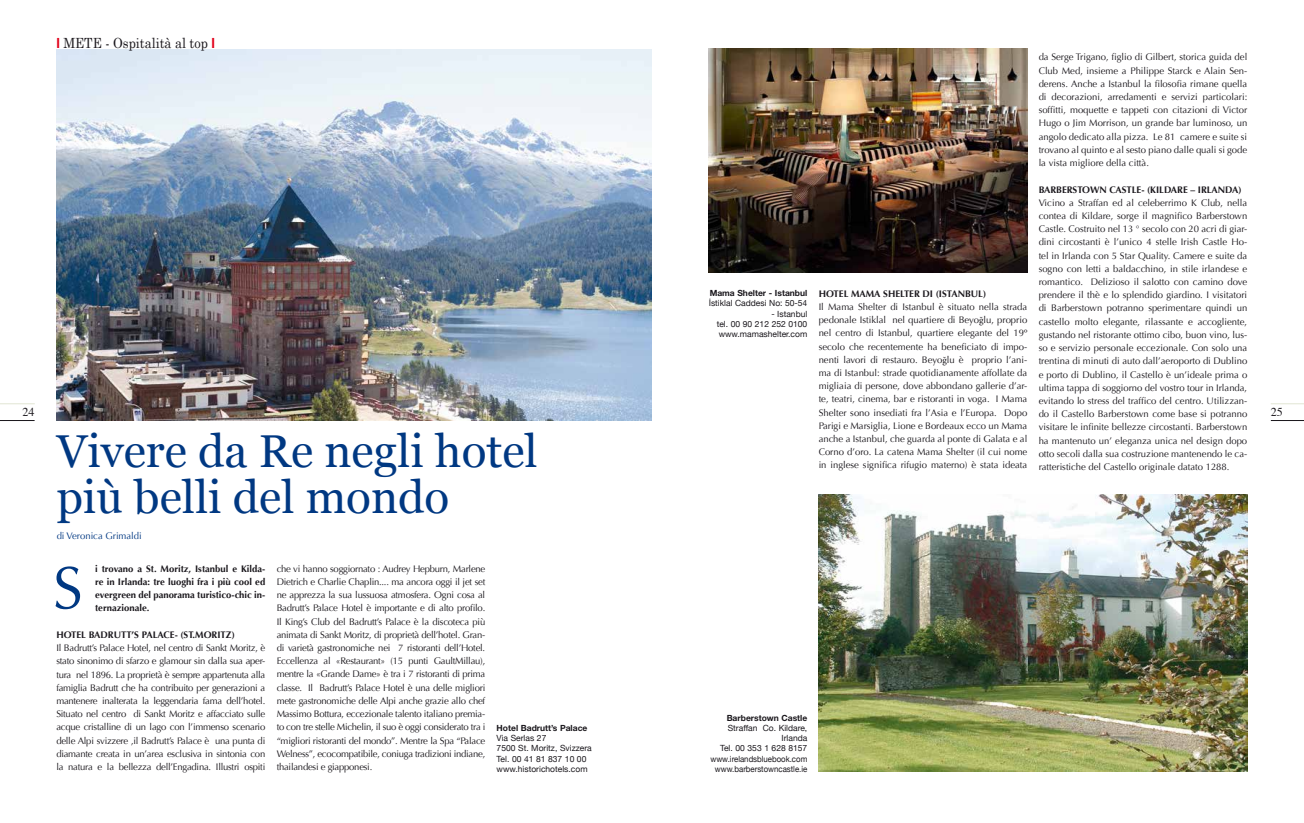
<style>
.page{position:relative;width:1304px;height:823px;background:#fff}
.page>*{position:absolute;margin:0;border:0;box-sizing:border-box;transform-origin:0 0}
.t1{font:60px "Optima";color:#003882}
.t2{font:46px/46px "Georgia";color:#003882}
.t3{font:14px "Century Schoolbook";color:#1a171c;scale:.9 1}
.t4{font:12px "Times";color:#1a171c}
.t5{font:9.5px/13.2px "Optima";color:#1a171c;text-align:justify}
.t6{font:700 9.5px/13.2px "Optima";color:#1a171c;text-align:justify}
.t7{font:9.5px "Optima";color:#003882}
.t8{font:8.5px/10.2px "Helvetica Neue";color:#1a171c}
.t9{font:700 8.5px "Helvetica Neue";color:#1a171c}
.s1{font-family:"Helvetica";font-weight:700;color:#e2001a}
.s2{font-weight:700}
.s3{font-family:"Arial"}
.s4{font-family:"Minion Pro"}
</style>
<div class="page">
<hr style="left:1271px;top:420px;width:33px;height:1px;background:#1a171c">
<hr style="left:0;top:420px;width:35px;height:1px;background:#1a171c">
<hr style="left:1271px;top:403px;width:33px;height:1px;background:#e1e5d3">
<hr style="left:0;top:403px;width:35px;height:1px;background:#e1e5d3">
<img style="left:56px;top:50px;width:596px;height:370px">
<img style="left:819px;top:494px;width:428px;height:277px">
<img style="left:709px;top:48px;width:318px;height:224px">
<h3 class="t3" style="left:56px;top:34px;width:178px"><span class="s1">I</span> METE - Ospitalità al top <span class="s1">I</span></h3>
<p class="t5" style="left:1039px;top:51px;width:210px">da Serge Trigano, figlio di Gilbert, storica guida del Club Med, insieme a Philippe Starck e Alain Sen&shy;derens. Anche a Istanbul la filosofia rimane quella di decorazioni, arredamenti e servizi particolari: soffitti, moquette e tappeti con citazioni di Victor Hugo o Jim Morrison, un grande bar luminoso, un angolo dedicato alla pizza. Le 81 camere e suite si trovano al quinto e al sesto piano dalle quali si gode la vista migliore della città.</p>
<p class="t6" style="left:1039px;top:183px;width:204px">BARBERSTOWN CASTLE- (KILDARE – IRLANDA)</p>
<p class="t5" style="left:1039px;top:196px;width:210px">Vicino a Straffan ed al celeberrimo K Club, nella contea di Kildare, sorge il magnifico Barberstown Castle. Costruito nel 13 ° secolo con 20 acri di giar&shy;dini circostanti è l’unico 4 stelle Irish Castle Ho&shy;tel in Irlanda con 5 Star Quality. Camere e suite da sogno con letti a baldacchino, in stile irlandese e romantico. Delizioso il salotto con camino dove prendere il thè e lo splendido giardino. I visitatori di Barberstown potranno sperimentare quindi un castello molto elegante, rilassante e accogliente, gustando nel ristorante ottimo cibo, buon vino, lus&shy;so e servizio personale eccezionale. Con solo una trentina di minuti di auto dall’aeroporto di Dublino e porto di Dublino, il Castello è un’ideale prima o ultima tappa di soggiorno del vostro tour in Irlanda, evitando lo stress del traffico del centro. Utilizzan&shy;do il Castello Barberstown come base si potranno visitare le infinite bellezze circostanti. Barberstown ha mantenuto un’ eleganza unica nel design dopo otto secoli dalla sua costruzione mantenendo le ca&shy;ratteristiche del Castello originale datato 1288.</p>
<p class="t8" style="left:709px;top:288px;width:100px"><span class="s2">Mama Shelter - Istanbul<br></span><span class="s3">İ</span>stiklal Caddesi No: 50-54</p>
<p class="t8" style="left:717px;top:308px;width:92px;text-align:justify;text-indent:55px">- Istanbul tel. 00 90 212 252 0100 www.mamashelter.com</p>
<p class="t6" style="left:819px;top:287px;width:169px">HOTEL MAMA SHELTER DI (ISTANBUL)</p>
<p class="t5" style="left:819px;top:300px;width:210px">Il Mama Shelter di Istanbul è situato nella strada pedonale Istiklal nel quartiere di Beyo<span class="s4">ğ</span>lu, proprio nel centro di Istanbul, quartiere elegante del 19º secolo che recentemente ha beneficiato di impo&shy;nenti lavori di restauro. Beyo<span class="s4">ğ</span>lu è proprio l’ani&shy;ma di Istanbul: strade quotidianamente affollate da migliaia di persone, dove abbondano gallerie d’ar&shy;te, teatri, cinema, bar e ristoranti in voga. I Mama Shelter sono insediati fra l’Asia e l’Europa. Dopo Parigi e Marsiglia, Lione e Bordeaux ecco un Mama anche a Istanbul, che guarda al ponte di Galata e al Corno d’oro. La catena Mama Shelter (il cui nome in inglese significa rifugio materno) è stata ideata</p>
<p class="t4" style="left:23px;top:400px;width:13px">24</p>
<p class="t4" style="left:1271px;top:400px;width:13px">25</p>
<h2 class="t2" style="left:57px;top:428px;width:483px">Vivere da Re negli hotel più belli del mondo</h2>
<p class="t7" style="left:57px;top:530px;width:87px">di Veronica Grimaldi</p>
<h1 class="t1" style="left:53px;top:553px;width:32px">S</h1>
<p class="t5" style="left:277px;top:561px;width:210px">che vi hanno soggiornato : Audrey Hepburn, Marlene Dietrich e Charlie Chaplin.... ma ancora oggi il jet set ne apprezza la sua lussuosa atmosfera. Ogni cosa al Badrutt’s Palace Hotel è importante e di alto profilo.<br>Il King’s Club del Badrutt’s Palace è la discoteca più animata di Sankt Moritz, di proprietà dell’hotel. Gran&shy;di varietà gastronomiche nei 7 ristoranti dell’Hotel.<br>Eccellenza al «Restaurant» (15 punti GaultMillau), mentre la «Grande Dame» è tra i 7 ristoranti di prima classe. Il Badrutt’s Palace Hotel è una delle migliori mete gastronomiche delle Alpi anche grazie allo chef Massimo Bottura, eccezionale talento italiano premia&shy;to con tre stelle Michelin, il suo è oggi considerato tra i “migliori ristoranti del mondo”. Mentre la Spa “Palace Welness”, ecocompatibile, coniuga tradizioni indiane, thailandesi e giapponesi.</p>
<p class="t6" style="left:95px;top:561px;width:172px">i trovano a St. Moritz, Istanbul e Kilda&shy;re in Irlanda: tre luoghi fra i più cool ed evergreen del panorama turistico-chic in&shy;ternazionale.</p>
<p class="t6" style="left:56px;top:627px;width:180px">HOTEL BADRUTT’S PALACE- (ST.MORITZ)</p>
<p class="t5" style="left:56px;top:641px;width:211px">Il Badrutt’s Palace Hotel, nel centro di Sankt Moritz, è stato sinonimo di sfarzo e glamour sin dalla sua aper&shy;tura nel 1896. La proprietà è sempre appartenuta alla famiglia Badrutt che ha contribuito per generazioni a mantenere inalterata la leggendaria fama dell’hotel.<br>Situato nel centro di Sankt Moritz e affacciato sulle acque cristalline di un lago con l’immenso scenario delle Alpi svizzere ,il Badrutt’s Palace è una punta di diamante creata in un’area esclusiva in sintonia con la natura e la bellezza dell’Engadina. Illustri ospiti</p>
<p class="t9" style="left:727px;top:712px;width:82px">Barberstown Castle</p>
<p class="t8" style="left:710px;top:722px;width:98px;text-align:right">Straffan Co. Kildare,<br>Irlanda<br>Tel. 00 353 1 628 8157 www.irelandsbluebook.com www.barberstowncastle.ie</p>
<p class="t9" style="left:497px;top:722px;width:92px">Hotel Badrutt’s Palace</p>
<p class="t8" style="left:497px;top:732px;width:97px">Via Serlas 27<br>7500 St. Moritz, Svizzera<br>Tel. 00 41 81 837 10 00 www.historichotels.com</p>
</div>
